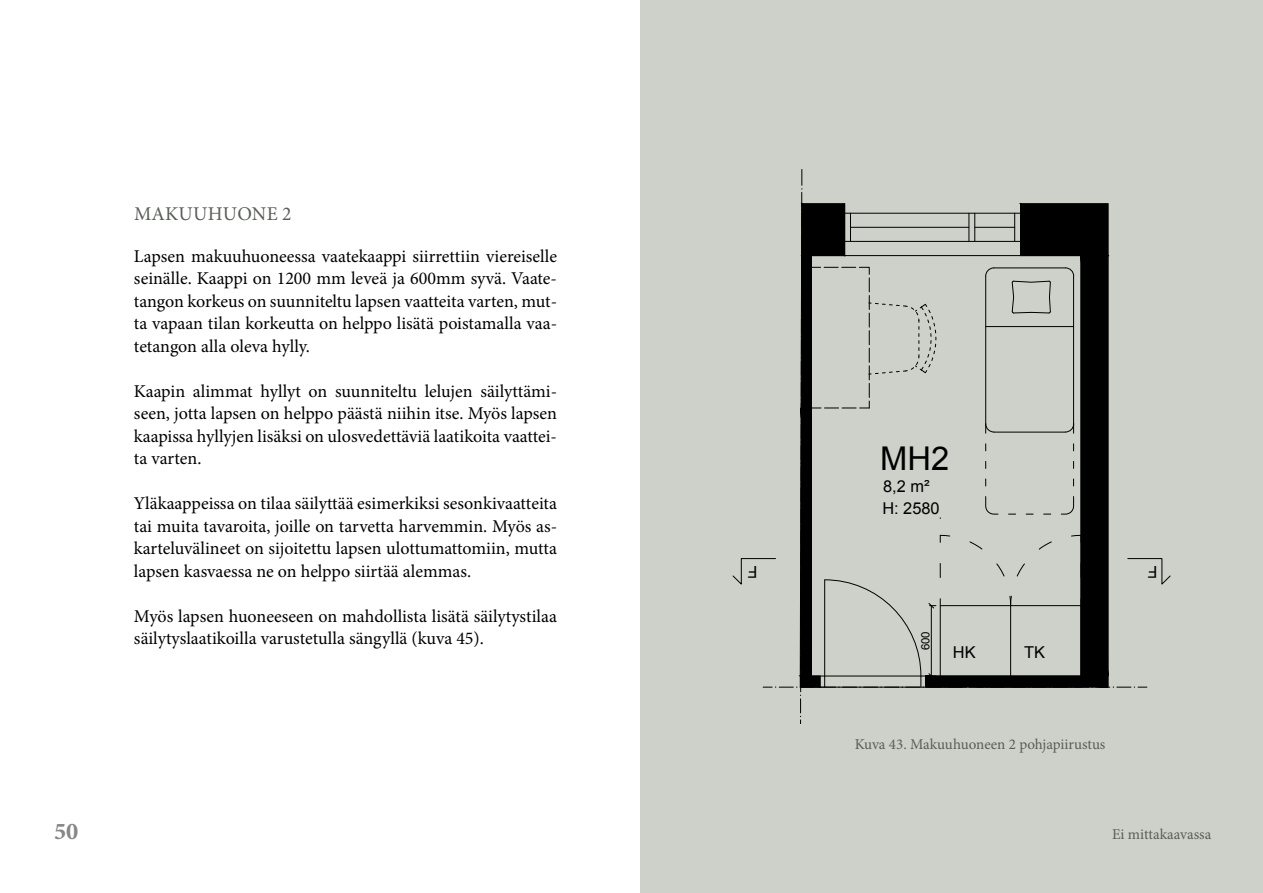
<style>
.page{position:relative;width:1263px;height:893px;background:#fff}
.page>*{position:absolute;margin:0;border:0;box-sizing:border-box;transform-origin:0 0}
.t1{font:32.7px "Arial";color:#000}
.t2{font:24px "Minion Variable Concept";color:#848688}
.t3{font:19.5px "Minion Pro";letter-spacing:.01em;color:#595d57}
.t4{font:18px/22.5px "Minion Pro";color:#000;text-align:justify}
.t5{font:16.35px "Arial";color:#000}
.t6{font:15px "Minion Pro";letter-spacing:-.005em;color:#595d57}
.t7{font:11.4px "Arial";color:#000}
</style>
<div class="page">
<div style="left:640px;top:0;width:623px;height:893px;background:#ced1c9"></div>
<svg style="left:732px;top:169px;width:439px;height:555px"></svg>
<p class="t3" style="left:134px;top:201px;width:159px">MAKUUHUONE 2</p>
<p class="t4" style="left:134px;top:245px;width:425px">Lapsen makuuhuoneessa vaatekaappi siirrettiin viereiselle seinälle. Kaappi on 1200 mm leveä ja 600mm syvä. Vaate&shy;tangon korkeus on suunniteltu lapsen vaatteita varten, mut&shy;ta vapaan tilan korkeutta on helppo lisätä poistamalla vaa&shy;tetangon alla oleva hylly.</p>
<p class="t4" style="left:134px;top:380px;width:425px">Kaapin alimmat hyllyt on suunniteltu lelujen säilyttämi&shy;seen, jotta lapsen on helppo päästä niihin itse. Myös lapsen kaapissa hyllyjen lisäksi on ulosvedettäviä laatikoita vaattei&shy;ta varten.</p>
<p class="t4" style="left:134px;top:492px;width:425px">Yläkaappeissa on tilaa säilyttää esimerkiksi sesonkivaatteita tai muita tavaroita, joille on tarvetta harvemmin. Myös as&shy;karteluvälineet on sijoitettu lapsen ulottumattomiin, mutta lapsen kasvaessa ne on helppo siirtää alemmas.</p>
<p class="t4" style="left:134px;top:605px;width:425px">Myös lapsen huoneeseen on mahdollista lisätä säilytystilaa säilytyslaatikoilla varustetulla sängyllä (kuva 45).</p>
<h2 class="t2" style="left:54px;top:814px;width:26px">50</h2>
<h1 class="t1" style="left:880px;top:437px;width:71px">MH2</h1>
<p class="t5" style="left:883px;top:475px;width:48px">8,2 m²</p>
<p class="t5" style="left:882px;top:498px;width:59px">H: 2580</p>
<p class="t5" style="left:757px;top:582px;width:12px;rotate:-180deg">F</p>
<p class="t5" style="left:1157px;top:582px;width:12px;rotate:-180deg">F</p>
<p class="t7" style="left:918px;top:650px;width:21px;rotate:-90deg">600</p>
<p class="t5" style="left:953px;top:642px;width:24px">HK</p>
<p class="t5" style="left:1024px;top:642px;width:22px">TK</p>
<p class="t6" style="left:855px;top:734px;width:252px">Kuva 43. Makuuhuoneen 2 pohjapiirustus</p>
<p class="t6" style="left:1112px;top:824px;width:101px">Ei mittakaavassa</p>
</div>
